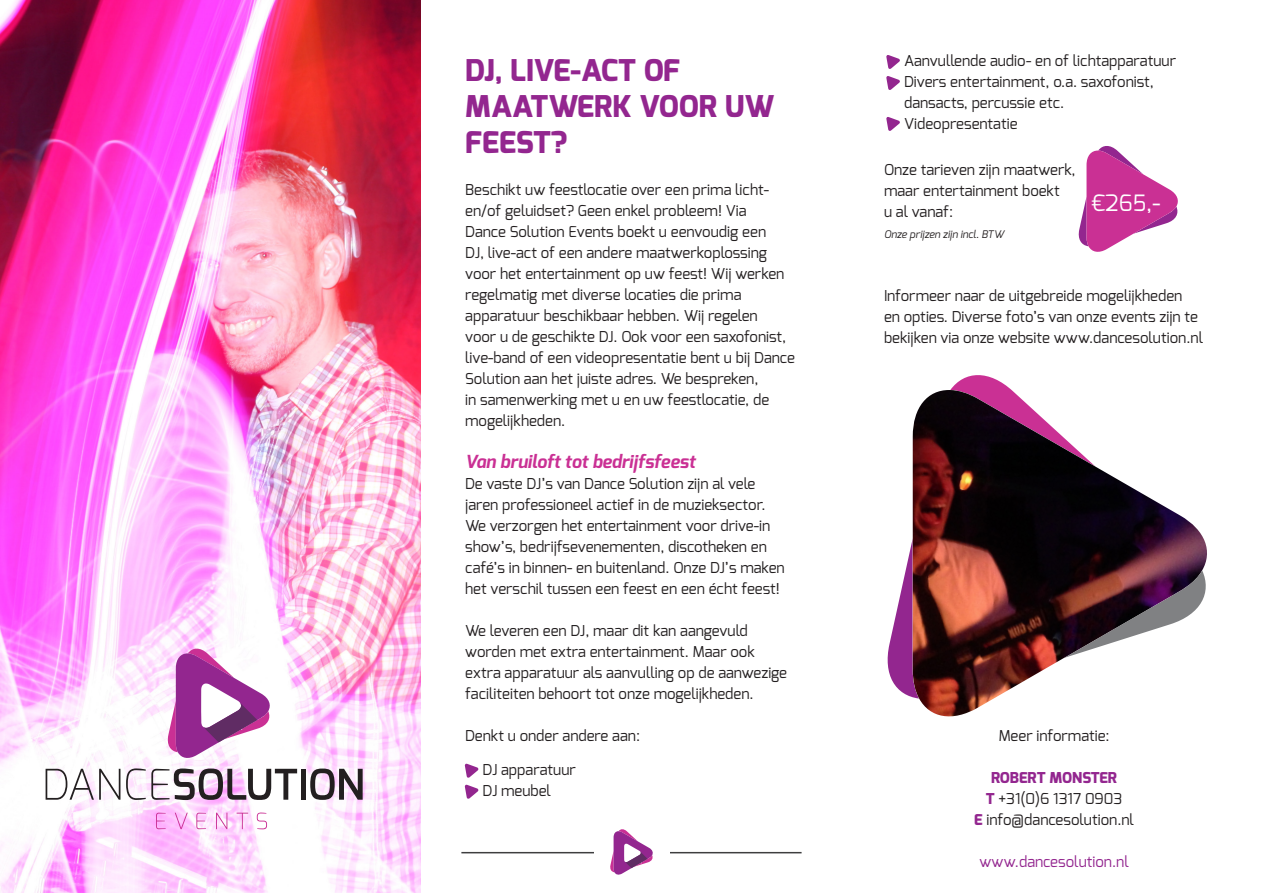
<style>
.page{position:relative;width:1263px;height:893px;background:#fff}
.page>*{position:absolute;margin:0;border:0;box-sizing:border-box;transform-origin:0 0}
.t1{font:800 30px/36px "Exo";color:#93268f}
.t2{font:22.5px "Exo";color:#fff}
.t3{font:italic 700 18px "Exo";color:#ca3094}
.t4{font:15px/21px "Exo";color:#231f20}
.t5{font:15px "Exo";color:#93268f}
.t6{font:italic 10.5px "Exo";color:#231f20}
.s1{font-weight:800;color:#93268f}
</style>
<div class="page">
<img style="left:0;top:0;width:421px;height:893px">
<hr style="left:461px;top:852px;width:340px;height:1px;background:#3e3e3f">
<div style="left:593px;top:825px;width:76px;height:49px;background:#fff"></div>
<svg style="left:610px;top:829px;width:43px;height:46px"></svg>
<svg style="left:951px;top:375px;width:60px;height:14px"></svg>
<svg style="left:887px;top:538px;width:26px;height:160px"></svg>
<img style="left:913px;top:390px;width:294px;height:327px">
<svg style="left:156px;top:813px;width:10px;height:16px"></svg>
<svg style="left:175px;top:813px;width:13px;height:16px"></svg>
<svg style="left:196px;top:813px;width:10px;height:16px"></svg>
<svg style="left:216px;top:813px;width:11px;height:16px"></svg>
<svg style="left:237px;top:813px;width:11px;height:16px"></svg>
<svg style="left:257px;top:812px;width:10px;height:17px"></svg>
<svg style="left:166px;top:647px;width:106px;height:113px"></svg>
<svg style="left:46px;top:769px;width:74px;height:31px"></svg>
<svg style="left:126px;top:768px;width:171px;height:32px"></svg>
<div style="left:301px;top:769px;width:5px;height:31px;background:#231f20"></div>
<svg style="left:310px;top:769px;width:53px;height:31px;background:#928591"></svg>
<svg style="left:465px;top:764px;width:14px;height:14px"></svg>
<svg style="left:465px;top:785px;width:14px;height:14px"></svg>
<svg style="left:886px;top:55px;width:14px;height:14px"></svg>
<svg style="left:886px;top:76px;width:14px;height:14px"></svg>
<svg style="left:886px;top:117px;width:14px;height:14px"></svg>
<svg style="left:1078px;top:146px;width:100px;height:106px"></svg>
<p class="t1" style="left:465px;top:53px;width:311px">DJ, LIVE-ACT OF<br>MAATWERK VOOR UW<br>FEEST?</p>
<p class="t4" style="left:465px;top:179px;width:331px">Beschikt uw feestlocatie over een prima licht&shy;en/of geluidset? Geen enkel probleem! Via<br>Dance Solution Events boekt u eenvoudig een<br>DJ, live-act of een andere maatwerkoplossing voor het entertainment op uw feest! Wij werken regelmatig met diverse locaties die prima apparatuur beschikbaar hebben. Wij regelen<br>voor u de geschikte DJ. Ook voor een saxofonist, live-band of een videopresentatie bent u bij Dance Solution aan het juiste adres. We bespreken,<br>in samenwerking met u en uw feestlocatie, de mogelijkheden.</p>
<p class="t3" style="left:465px;top:450px;width:231px">Van bruiloft tot bedrijfsfeest</p>
<p class="t4" style="left:465px;top:473px;width:321px">De vaste DJ’s van Dance Solution zijn al vele jaren professioneel actief in de muzieksector.<br>We verzorgen het entertainment voor drive-in show’s, bedrijfsevenementen, discotheken en café’s in binnen- en buitenland. Onze DJ’s maken het verschil tussen een feest en een écht feest!</p>
<p class="t4" style="left:465px;top:620px;width:323px">We leveren een DJ, maar dit kan aangevuld worden met extra entertainment. Maar ook extra apparatuur als aanvulling op de aanwezige faciliteiten behoort tot onze mogelijkheden.</p>
<p class="t4" style="left:465px;top:725px;width:176px">Denkt u onder andere aan:</p>
<p class="t4" style="left:483px;top:759px;width:95px">DJ apparatuur</p>
<p class="t4" style="left:483px;top:780px;width:70px">DJ meubel</p>
<p class="t4" style="left:904px;top:50px;width:273px">Aanvullende audio- en of lichtapparatuur</p>
<p class="t4" style="left:904px;top:71px;width:251px">Divers entertainment, o.a. saxofonist, dansacts, percussie etc.</p>
<p class="t4" style="left:904px;top:113px;width:115px">Videopresentatie</p>
<p class="t4" style="left:884px;top:159px;width:193px">Onze tarieven zijn maatwerk, maar entertainment boekt<br>u al vanaf:</p>
<p class="t6" style="left:884px;top:228px;width:122px">Onze prijzen zijn incl. BTW</p>
<p class="t2" style="left:1091px;top:188px;width:70px">€265,-</p>
<p class="t4" style="left:884px;top:285px;width:321px">Informeer naar de uitgebreide mogelijkheden<br>en opties. Diverse foto’s van onze events zijn te bekijken via onze website www.dancesolution.nl</p>
<p class="t4" style="left:999px;top:725px;width:112px">Meer informatie:</p>
<p class="t4" style="left:974px;top:767px;width:161px;text-align:center"><span class="s1">ROBERT MONSTER<br>T</span> +31(0)6 1317 0903<br><span class="s1">E</span> info@dancesolution.nl</p>
<p class="t5" style="left:979px;top:852px;width:151px">www.dancesolution.nl</p>
</div>
